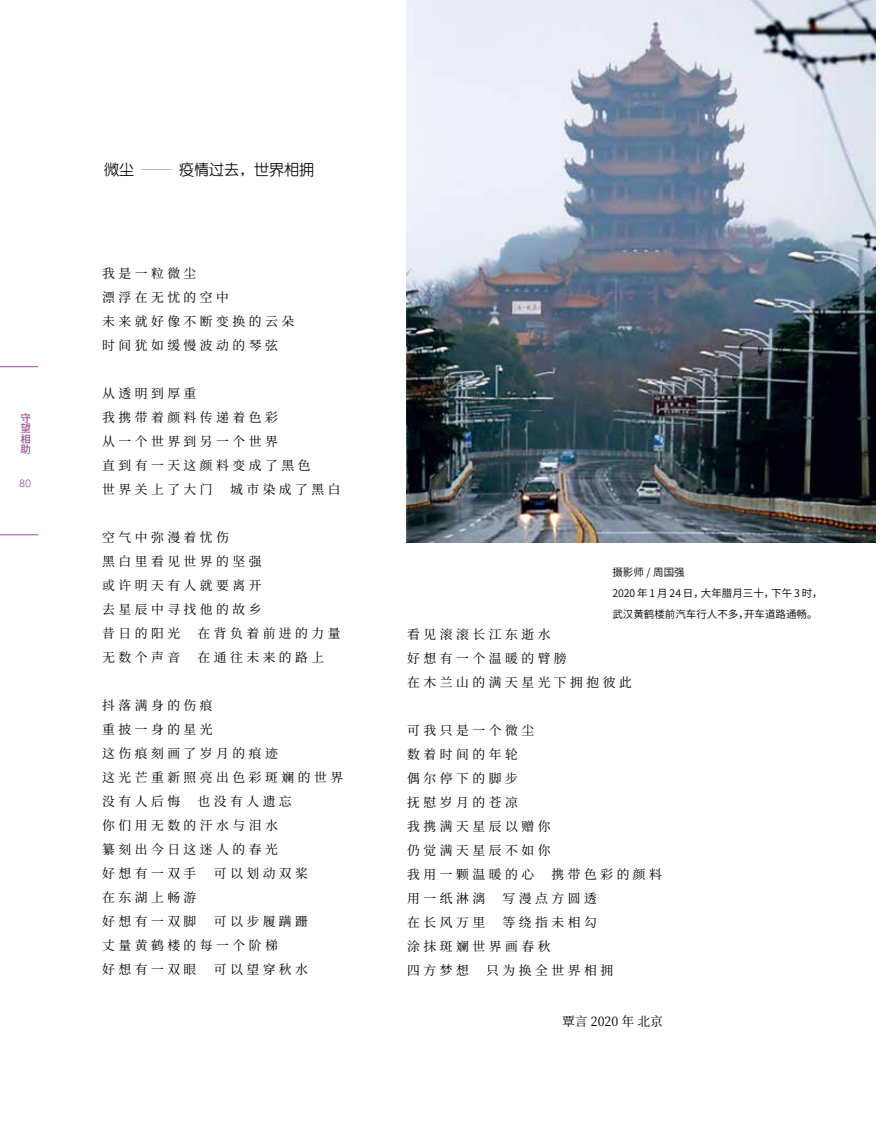
<style>
.page{position:relative;width:893px;height:1127px;background:#fff}
.page>*{position:absolute;margin:0;border:0;box-sizing:border-box;transform-origin:0 0}
.t1{font:15px "H Ye 2 gj";color:#000}
.t2{font:12.75px/24px "Source Han Serif CN";letter-spacing:.28em;color:#000}
.t3{font:10.5px/21px "Source Han Sans CN";color:#000}
.t4{font:500 10.5px/10.5px "Source Han Sans CN";color:#9f4e92;text-align:justify}
.t5{font:300 10.5px "Futuri SW";color:#9f4e92}
</style>
<div class="page">
<hr style="left:0;top:366px;width:38px;height:1px;background:#9f4e92">
<hr style="left:0;top:534px;width:38px;height:1px;background:#9f4e92">
<img style="left:406px;top:0;width:470px;height:542px">
<p class="t4" style="left:20px;top:413px;width:11px">守望相助</p>
<p class="t5" style="left:19px;top:477px;width:14px">80</p>
<p class="t1" style="left:104px;top:162px;width:211px">微尘 — 疫情过去，世界相拥</p>
<p class="t2" style="left:102px;top:262px;width:194px">我是一粒微尘<br>漂浮在无忧的空中<br>未来就好像不断变换的云朵时间犹如缓慢波动的琴弦</p>
<p class="t2" style="left:102px;top:382px;width:210px">从透明到厚重<br>我携带着颜料传递着色彩<br>从一个世界到另一个世界<br>直到有一天这颜料变成了黑色世界关上了大门</p>
<p class="t2" style="left:230px;top:478px;width:112px">城市染成了黑白</p>
<p class="t2" style="left:102px;top:526px;width:161px">空气中弥漫着忧伤<br>黑白里看见世界的坚强或许明天有人就要离开去星辰中寻找他的故乡昔日的阳光</p>
<p class="t2" style="left:197px;top:622px;width:145px">在背负着前进的力量</p>
<p class="t2" style="left:102px;top:646px;width:80px">无数个声音</p>
<p class="t2" style="left:197px;top:646px;width:128px">在通往未来的路上</p>
<p class="t2" style="left:102px;top:694px;width:243px">抖落满身的伤痕<br>重披一身的星光<br>这伤痕刻画了岁月的痕迹<br>这光芒重新照亮出色彩斑斓的世界没有人后悔</p>
<p class="t2" style="left:102px;top:790px;width:191px;text-indent:95px">也没有人遗忘你们用无数的汗水与泪水纂刻出今日这迷人的春光好想有一双手</p>
<p class="t2" style="left:214px;top:862px;width:96px">可以划动双桨</p>
<p class="t2" style="left:102px;top:886px;width:96px">在东湖上畅游好想有一双脚</p>
<p class="t2" style="left:102px;top:910px;width:207px;text-indent:112px">可以步履蹒跚丈量黄鹤楼的每一个阶梯<br>好想有一双眼</p>
<p class="t2" style="left:214px;top:958px;width:96px">可以望穿秋水</p>
<p class="t3" style="left:612px;top:562px;width:212px">摄影师 / 周国强<br>2020 年 1 月 24 日，大年腊月三十，下午 3 时，武汉黄鹤楼前汽车行人不多，开车道路通畅。</p>
<p class="t2" style="left:407px;top:623px;width:226px">看见滚滚长江东逝水<br>好想有一个温暖的臂膀<br>在木兰山的满天星光下拥抱彼此</p>
<p class="t2" style="left:407px;top:719px;width:145px">可我只是一个微尘<br>数着时间的年轮<br>偶尔停下的脚步<br>抚慰岁月的苍凉<br>我携满天星辰以赠你仍觉满天星辰不如你我用一颗温暖的心</p>
<p class="t2" style="left:551px;top:863px;width:112px">携带色彩的颜料</p>
<p class="t2" style="left:407px;top:887px;width:80px">用一纸淋漓</p>
<p class="t2" style="left:502px;top:887px;width:96px">写漫点方圆透</p>
<p class="t2" style="left:407px;top:911px;width:80px">在长风万里</p>
<p class="t2" style="left:407px;top:911px;width:191px;text-indent:95px">等绕指未相勾涂抹斑斓世界画春秋<br>四方梦想</p>
<p class="t2" style="left:486px;top:959px;width:128px">只为换全世界相拥</p>
<p class="t2" style="left:562px;top:1009px;width:103px">覃言 2020 年 北京</p>
</div>
